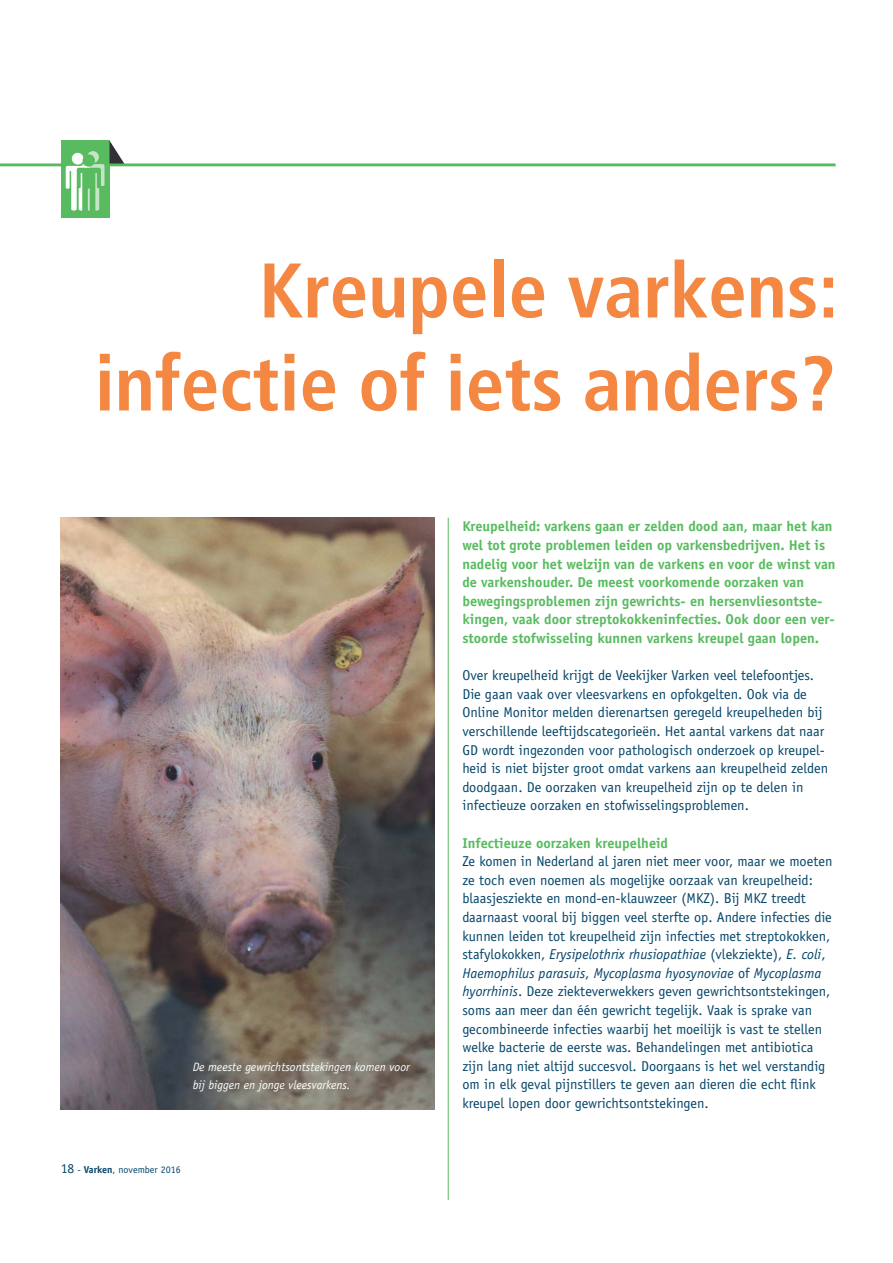
<style>
.page{position:relative;width:893px;height:1263px;background:#fff}
.page>*{position:absolute;margin:0;border:0;box-sizing:border-box;transform-origin:0 0}
.t1{font:700 condensed 77.25px/93px "Frutiger LT Std";color:#f48741;text-align:right}
.t2{font:14.25px/18.6px "Officina Sans Std";color:#054569}
.t3{font:700 14.25px/18.6px "Officina Sans Std";color:#58bb5f}
.t4{font:italic 12.15px/18.6px "Officina Sans Std";color:#fdfefd}
.t5{font:10.05px "Officina Sans Std";color:#054569}
.s1{font-size:13.65px}
.s2{font-weight:700}
.s3{font-style:italic}
</style>
<div class="page">
<hr style="left:0;top:163px;width:835px;height:3px;background:#58bb5f">
<div style="left:61px;top:141px;width:49px;height:77px;background:#58bb5f"></div>
<svg style="left:65px;top:141px;width:59px;height:70px"></svg>
<img style="left:61px;top:518px;width:373px;height:592px">
<hr style="left:448px;top:518px;width:1px;height:681px;background:#58bb5f">
<h1 class="t1" style="left:95px;top:244px;width:745px">Kreupele varkens: infectie of iets anders?</h1>
<p class="t4" style="left:193px;top:1057px;width:219px">De meeste gewrichtsontstekingen komen voor bij biggen en jonge vleesvarkens.</p>
<p class="t5" style="left:61px;top:1166px;width:121px"><span class="s1">18</span> - <span class="s2">Varken</span>, november 2016</p>
<p class="t3" style="left:462px;top:518px;width:375px">Kreupelheid: varkens gaan er zelden dood aan, maar het kan wel tot grote problemen leiden op varkensbedrijven. Het is nadelig voor het welzijn van de varkens en voor de winst van de varkenshouder. De meest voorkomende oorzaken van bewegingsproblemen zijn gewrichts- en hersenvliesontste&shy;kingen, vaak door streptokokkeninfecties. Ook door een ver&shy;stoorde stofwisseling kunnen varkens kreupel gaan lopen.</p>
<p class="t2" style="left:462px;top:667px;width:367px">Over kreupelheid krijgt de Veekijker Varken veel telefoontjes.<br>Die gaan vaak over vleesvarkens en opfokgelten. Ook via de Online Monitor melden dierenartsen geregeld kreupelheden bij verschillende leeftijdscategorieën. Het aantal varkens dat naar GD wordt ingezonden voor pathologisch onderzoek op kreupel&shy;heid is niet bijster groot omdat varkens aan kreupelheid zelden doodgaan. De oorzaken van kreupelheid zijn op te delen in infectieuze oorzaken en stofwisselingsproblemen.</p>
<p class="t3" style="left:462px;top:834px;width:207px">Infectieuze oorzaken kreupelheid</p>
<p class="t2" style="left:462px;top:853px;width:371px">Ze komen in Nederland al jaren niet meer voor, maar we moeten ze toch even noemen als mogelijke oorzaak van kreupelheid: blaasjesziekte en mond-en-klauwzeer (MKZ). Bij MKZ treedt daarnaast vooral bij biggen veel sterfte op. Andere infecties die kunnen leiden tot kreupelheid zijn infecties met streptokokken, stafylokokken, <span class="s3">Erysipelothrix rhusiopathiae</span> (vlekziekte), <span class="s3">E. coli</span>, <span class="s3">Haemophilus parasuis</span>, <span class="s3">Mycoplasma hyosynoviae</span> of <span class="s3">Mycoplasma hyorrhinis</span>. Deze ziekteverwekkers geven gewrichtsontstekingen, soms aan meer dan één gewricht tegelijk. Vaak is sprake van gecombineerde infecties waarbij het moeilijk is vast te stellen welke bacterie de eerste was. Behandelingen met antibiotica zijn lang niet altijd succesvol. Doorgaans is het wel verstandig om in elk geval pijnstillers te geven aan dieren die echt flink kreupel lopen door gewrichtsontstekingen.</p>
</div>
